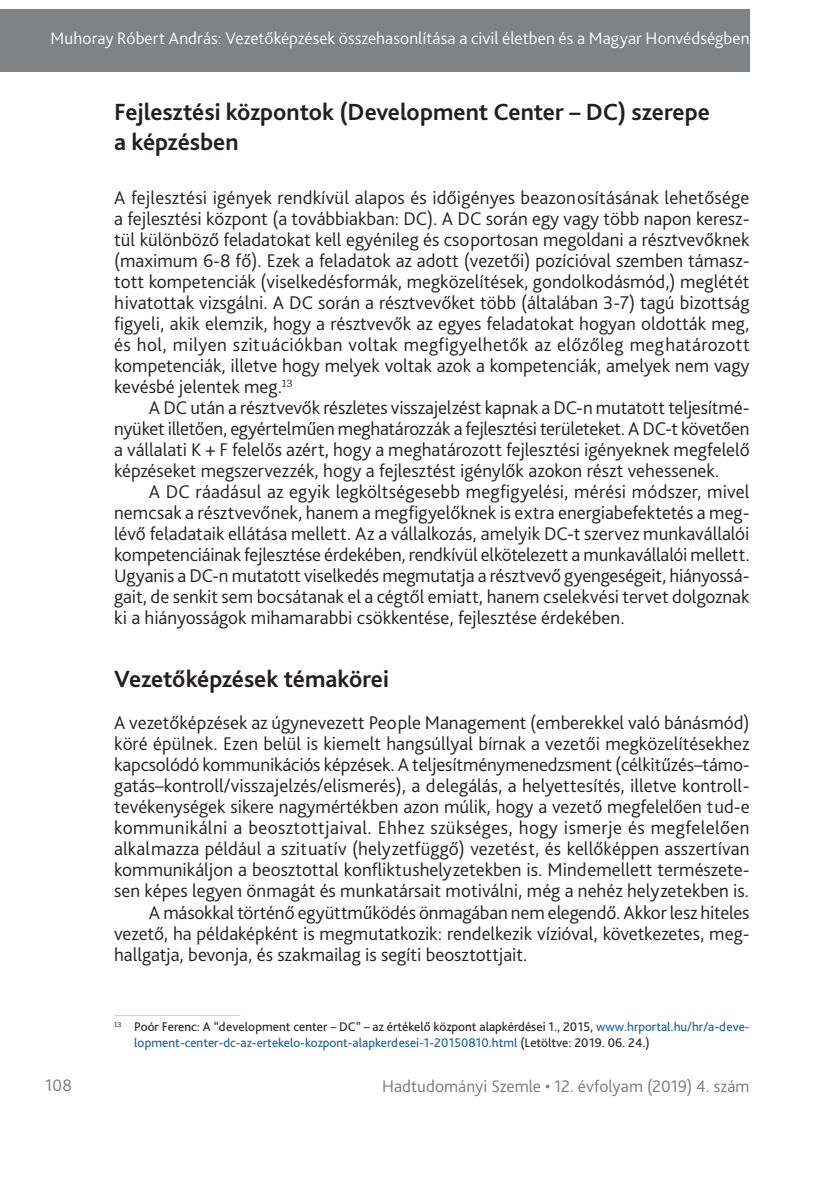
<style>
.page{position:relative;width:834px;height:1181px;background:#fff}
.page>*{position:absolute;margin:0;border:0;box-sizing:border-box;transform-origin:0 0}
._1_1__Head{font:700 24.5px/29.4px "Bliss Pro";color:#231f20}
._2__Body_copy_1st_pa{font:300 19.25px/21px "Bliss Pro";letter-spacing:.005em;color:#231f20;text-align:justify}
._1__Body_copy{font:300 19.25px/21px "Bliss Pro";letter-spacing:-.005em;color:#231f20;text-align:justify}
.t1{font:300 17.5px "Bliss Pro";letter-spacing:.01em;color:#fff}
.t2{font:300 17.5px "Bliss Pro";letter-spacing:.005em;color:#767a7c}
.Lábjegyzet{font:13.12px/15.8px "Bliss Pro";color:#231f20}
.s1{color:#175d9e}
</style>
<div class="page">
<div style="left:0;top:9px;width:749px;height:63px;background:#808285"></div>
<hr style="left:114px;top:1015px;width:126px;height:1px;background:#d1d2d4">
<p class="t1" style="left:51px;top:27px;width:700px">Muhoray Róbert András: Vezetőképzések összehasonlítása a civil életben és a Magyar Honvédségben</p>
<p class="_1_1__Head" style="left:114px;top:97px;width:597px">Fejlesztési központok (Development Center – DC) szerepe a képzésben</p>
<p class="_2__Body_copy_1st_pa" style="left:114px;top:187px;width:637px">A fejlesztési igények rendkívül alapos és időigényes beazonosításának lehetősége a fejlesztési központ (a továbbiakban: DC). A DC során egy vagy több napon keresz&shy;tül különböző feladatokat kell egyénileg és csoportosan megoldani a résztvevőknek (maximum 6-8 fő). Ezek a feladatok az adott (vezetői) pozícióval szemben támasz&shy;tott kompetenciák (viselkedésformák, megközelítések, gondolkodásmód,) meglétét hivatottak vizsgálni. A DC során a résztvevőket több (általában 3-7) tagú bizottság figyeli, akik elemzik, hogy a résztvevők az egyes feladatokat hogyan oldották meg, és hol, milyen szituációkban voltak megfigyelhetők az előzőleg meghatározott kompetenciák, illetve hogy melyek voltak azok a kompetenciák, amelyek nem vagy kevésbé jelentek meg.<sup>13</sup></p>
<p class="_1__Body_copy" style="left:114px;top:397px;width:637px;text-indent:35px">A DC után a résztvevők részletes visszajelzést kapnak a DC-n mutatott teljesítmé&shy;nyüket illetően, egyértelműen meghatározzák a fejlesztési területeket. A DC-t követően a vállalati K + F felelős azért, hogy a meghatározott fejlesztési igényeknek megfelelő képzéseket megszervezzék, hogy a fejlesztést igénylők azokon részt vehessenek.</p>
<p class="_1__Body_copy" style="left:114px;top:481px;width:637px;text-indent:35px">A DC ráadásul az egyik legköltségesebb megfigyelési, mérési módszer, mivel nemcsak a résztvevőnek, hanem a megfigyelőknek is extra energiabefektetés a meg&shy;lévő feladataik ellátása mellett. Az a vállalkozás, amelyik DC-t szervez munkavállalói kompetenciáinak fejlesztése érdekében, rendkívül elkötelezett a munkavállalói mellett.<br>Ugyanis a DC-n mutatott viselkedés megmutatja a résztvevő gyengeségeit, hiányossá&shy;gait, de senkit sem bocsátanak el a cégtől emiatt, hanem cselekvési tervet dolgoznak ki a hiányosságok mihamarabbi csökkentése, fejlesztése érdekében.</p>
<p class="_1_1__Head" style="left:114px;top:664px;width:276px">Vezetőképzések témakörei</p>
<p class="_2__Body_copy_1st_pa" style="left:114px;top:712px;width:637px">A vezetőképzések az úgynevezett People Management (emberekkel való bánásmód) köré épülnek. Ezen belül is kiemelt hangsúllyal bírnak a vezetői megközelítésekhez kapcsolódó kommunikációs képzések. A teljesítménymenedzsment (célkitűzés–támo&shy;gatás–kontroll/visszajelzés/elismerés), a delegálás, a helyettesítés, illetve kontroll&shy;tevékenységek sikere nagymértékben azon múlik, hogy a vezető megfelelően tud-e kommunikálni a beosztottjaival. Ehhez szükséges, hogy ismerje és megfelelően alkalmazza például a szituatív (helyzetfüggő) vezetést, és kellőképpen asszertívan kommunikáljon a beosztottal konfliktushelyzetekben is. Mindemellett természete&shy;sen képes legyen önmagát és munkatársait motiválni, még a nehéz helyzetekben is.</p>
<p class="_1__Body_copy" style="left:114px;top:901px;width:636px;text-indent:35px">A másokkal történő együttműködés önmagában nem elegendő. Akkor lesz hiteles vezető, ha példaképként is megmutatkozik: rendelkezik vízióval, következetes, meg&shy;hallgatja, bevonja, és szakmailag is segíti beosztottjait.</p>
<p class="Lábjegyzet" style="left:134px;top:1018px;width:617px;text-indent:-20px"><sup>13</sup> Poór Ferenc: A “development center – DC” – az értékelő központ alapkérdései 1., 2015, <span class="s1">www.hrportal.hu/hr/a-deve&shy;lopment-center-dc-az-ertekelo-kozpont-alapkerdesei-1-20150810.html</span> (Letöltve: 2019. 06. 24.)</p>
<p class="t2" style="left:45px;top:1074px;width:28px">108</p>
<p class="t2" style="left:382px;top:1075px;width:369px">Hadtudományi Szemle • 12. évfolyam (2019) 4. szám</p>
</div>
